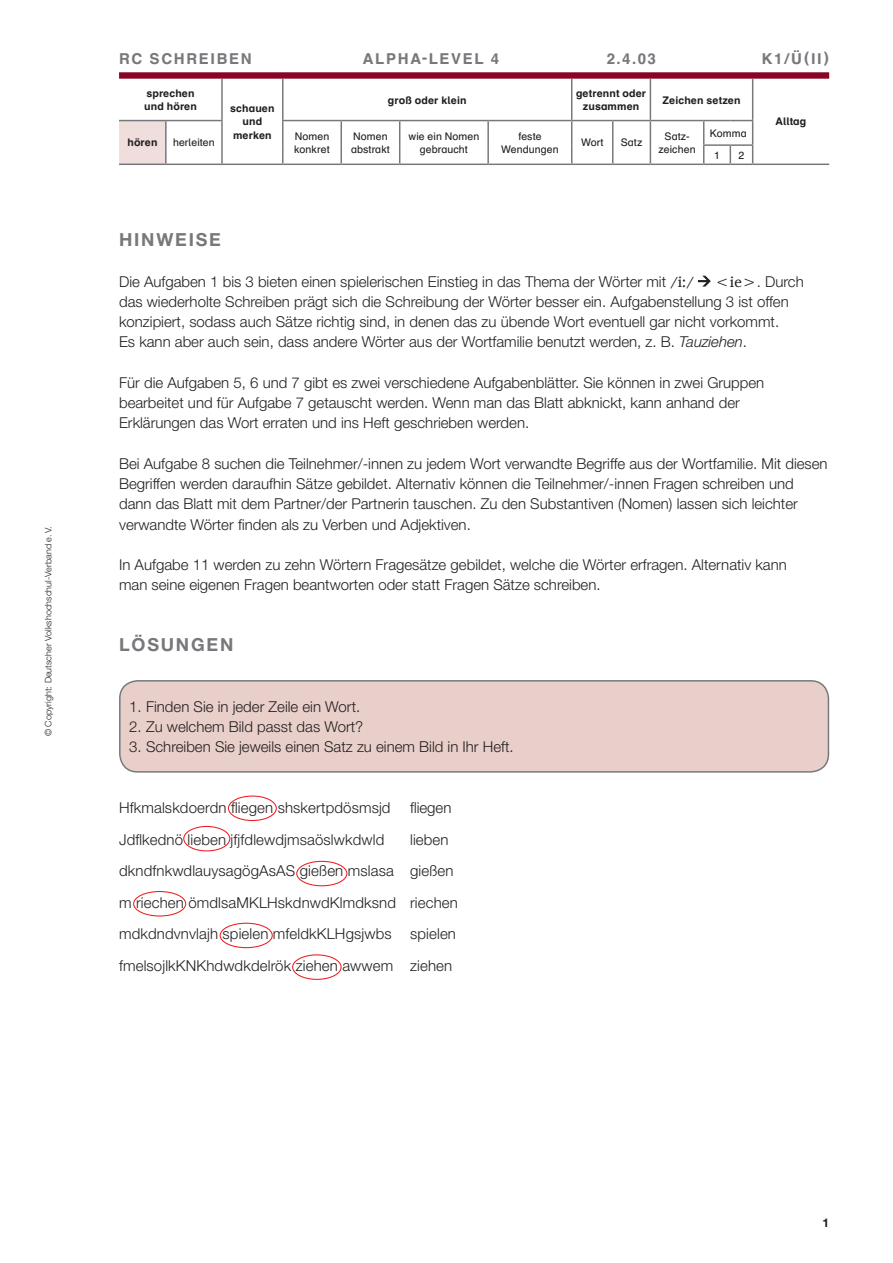
<style>
.page{position:relative;width:893px;height:1263px;background:#fff}
.page>*{position:absolute;margin:0;border:0;box-sizing:border-box;transform-origin:0 0}
.t1{font:700 18px "Helvetica Neue LT Pro";letter-spacing:.1em;color:#76787b}
.t2{font:300 15px/20.2px "Helvetica Neue LT Pro";color:#231f20}
.t3{font:700 15px "Schulbuch Nord Pro";letter-spacing:.11em;color:#76787b}
.t4{font:700 12px "Helvetica Neue LT Pro";color:#231f20}
.t5{font:10.5px/13.5px "Schulbuch Nord Pro";letter-spacing:.01em;color:#231f20}
.t6{font:700 10.5px/13.5px "Schulbuch Nord Pro";letter-spacing:.01em;color:#231f20;text-align:center}
.t7{font:300 9px "Helvetica Neue LT Pro";letter-spacing:.005em;color:#231f20}
.s1{font-family:"Charis SIL";font-weight:400}
.s2{font-style:italic}
</style>
<div class="page">
<div style="left:120px;top:681px;width:708px;height:91px;background:#e9cfc9;border-radius:18px"></div>
<div style="left:119px;top:680px;width:710px;height:93px;border:1px solid #76787b;border-radius:18px"></div>
<svg style="left:698px;top:276px;width:13px;height:11px"></svg>
<div style="left:119px;top:72px;width:710px;height:7px;background:#880425"></div>
<div style="left:119px;top:121px;width:47px;height:43px;background:#efdedb"></div>
<hr style="left:572px;top:120px;width:41px;height:1px;background:#76787b">
<hr style="left:572px;top:164px;width:41px;height:1px;background:#76787b">
<hr style="left:119px;top:120px;width:47px;height:1px;background:#76787b">
<hr style="left:119px;top:164px;width:47px;height:1px;background:#76787b">
<svg style="left:571px;top:121px;width:1px;height:43px"></svg>
<hr style="left:488px;top:164px;width:84px;height:1px;background:#76787b">
<hr style="left:650px;top:79px;width:1px;height:41px;background:#76787b">
<hr style="left:650px;top:120px;width:54px;height:1px;background:#76787b">
<hr style="left:650px;top:164px;width:54px;height:1px;background:#76787b">
<hr style="left:752px;top:79px;width:1px;height:41px;background:#76787b">
<svg style="left:703px;top:120px;width:50px;height:45px"></svg>
<hr style="left:753px;top:164px;width:76px;height:1px;background:#76787b">
<hr style="left:571px;top:79px;width:1px;height:41px;background:#76787b">
<hr style="left:488px;top:120px;width:84px;height:1px;background:#76787b">
<hr style="left:166px;top:120px;width:57px;height:1px;background:#76787b">
<hr style="left:165px;top:121px;width:2px;height:24px;background:#76787b">
<svg style="left:165px;top:145px;width:2px;height:19px"></svg>
<hr style="left:166px;top:164px;width:56px;height:1px;background:#76787b">
<hr style="left:221px;top:79px;width:2px;height:41px;background:#76787b">
<hr style="left:282px;top:79px;width:2px;height:41px;background:#76787b">
<hr style="left:221px;top:121px;width:2px;height:24px;background:#76787b">
<svg style="left:221px;top:145px;width:2px;height:19px"></svg>
<hr style="left:222px;top:164px;width:61px;height:1px;background:#76787b">
<hr style="left:282px;top:120px;width:59px;height:1px;background:#76787b">
<hr style="left:282px;top:121px;width:2px;height:24px;background:#76787b">
<svg style="left:282px;top:145px;width:2px;height:19px"></svg>
<hr style="left:283px;top:164px;width:58px;height:1px;background:#76787b">
<hr style="left:400px;top:120px;width:88px;height:1px;background:#76787b">
<hr style="left:487px;top:121px;width:2px;height:24px;background:#76787b">
<svg style="left:487px;top:145px;width:2px;height:19px"></svg>
<hr style="left:400px;top:164px;width:88px;height:1px;background:#76787b">
<hr style="left:613px;top:120px;width:37px;height:1px;background:#76787b">
<svg style="left:612px;top:121px;width:1px;height:43px"></svg>
<svg style="left:650px;top:121px;width:1px;height:43px"></svg>
<hr style="left:613px;top:164px;width:37px;height:1px;background:#76787b">
<hr style="left:341px;top:120px;width:59px;height:1px;background:#76787b">
<hr style="left:340px;top:121px;width:2px;height:24px;background:#76787b">
<svg style="left:340px;top:145px;width:2px;height:19px"></svg>
<svg style="left:399px;top:121px;width:1px;height:43px"></svg>
<hr style="left:341px;top:164px;width:59px;height:1px;background:#76787b">
<div style="left:228px;top:795px;width:49px;height:26px;border:1px solid #ee1d23;border-radius:50%"></div>
<div style="left:183px;top:826px;width:47px;height:25px;border:1px solid #ee1d23;border-radius:50%"></div>
<div style="left:296px;top:861px;width:51px;height:25px;border:1px solid #ee1d23;border-radius:50%"></div>
<div style="left:133px;top:891px;width:53px;height:25px;border:1px solid #ee1d23;border-radius:50%"></div>
<div style="left:220px;top:923px;width:53px;height:25px;border:1px solid #ee1d23;border-radius:50%"></div>
<div style="left:292px;top:954px;width:50px;height:26px;border:1px solid #ee1d23;border-radius:50%"></div>
<p class="t7" style="left:43px;top:736px;width:211px;rotate:-90deg">© Copyright: Deutscher Volkshochschul-Verband e.V.</p>
<p class="t3" style="left:119px;top:48px;width:134px">RC SCHREIBEN</p>
<p class="t3" style="left:363px;top:48px;width:138px">ALPHA-LEVEL 4</p>
<p class="t3" style="left:607px;top:48px;width:51px">2.4.03</p>
<p class="t3" style="left:762px;top:48px;width:69px">K1/Ü(II)</p>
<p class="t6" style="left:144px;top:86px;width:54px;text-align:left">sprechen und hören</p>
<p class="t6" style="left:388px;top:93px;width:80px">groß oder klein</p>
<p class="t6" style="left:576px;top:86px;width:72px">getrennt oder zusammen</p>
<p class="t6" style="left:662px;top:93px;width:80px">Zeichen setzen</p>
<p class="t6" style="left:230px;top:101px;width:46px">schauen und merken</p>
<p class="t6" style="left:775px;top:115px;width:32px">Alltag</p>
<p class="t6" style="left:127px;top:136px;width:32px">hören</p>
<p class="t5" style="left:173px;top:136px;width:43px">herleiten</p>
<p class="t5" style="left:294px;top:129px;width:37px">Nomen konkret</p>
<p class="t5" style="left:351px;top:129px;width:40px">Nomen abstrakt</p>
<p class="t5" style="left:408px;top:129px;width:72px;text-align:center">wie ein Nomen gebraucht</p>
<p class="t5" style="left:501px;top:129px;width:59px;text-align:center">feste<br>Wendungen</p>
<p class="t5" style="left:581px;top:136px;width:24px">Wort</p>
<p class="t5" style="left:621px;top:136px;width:23px">Satz</p>
<p class="t5" style="left:658px;top:129px;width:39px;text-align:center">Satz&shy;zeichen</p>
<p class="t5" style="left:714px;top:122px;width:34px;line-height:21.9px;text-indent:-4px">Komma<br>1</p>
<p class="t5" style="left:739px;top:148px;width:7px">2</p>
<p class="t1" style="left:119px;top:228px;width:103px">HINWEISE</p>
<p class="t2" style="left:119px;top:271px;width:686px;text-indent:596px"><span class="s1">&lt;ie&gt;</span>. Durch das wiederholte Schreiben prägt sich die Schreibung der Wörter besser ein. Aufgabenstellung 3 ist offen konzipiert, sodass auch Sätze richtig sind, in denen das zu übende Wort eventuell gar nicht vorkommt.<br>Es kann aber auch sein, dass andere Wörter aus der Wortfamilie benutzt werden, z. B. <span class="s2">Tauziehen</span>.</p>
<p class="t2" style="left:119px;top:372px;width:647px">Für die Aufgaben 5, 6 und 7 gibt es zwei verschiedene Aufgabenblätter. Sie können in zwei Gruppen bearbeitet und für Aufgabe 7 getauscht werden. Wenn man das Blatt abknickt, kann anhand der<br>Erklärungen das Wort erraten und ins Heft geschrieben werden.</p>
<p class="t2" style="left:119px;top:453px;width:710px">Bei Aufgabe 8 suchen die Teilnehmer/-innen zu jedem Wort verwandte Begriffe aus der Wortfamilie. Mit diesen Begriffen werden daraufhin Sätze gebildet. Alternativ können die Teilnehmer/-innen Fragen schreiben und dann das Blatt mit dem Partner/der Partnerin tauschen. Zu den Substantiven (Nomen) lassen sich leichter verwandte Wörter finden als zu Verben und Adjektiven.</p>
<p class="t2" style="left:119px;top:554px;width:669px">In Aufgabe 11 werden zu zehn Wörtern Fragesätze gebildet, welche die Wörter erfragen. Alternativ kann man seine eigenen Fragen beantworten oder statt Fragen Sätze schreiben.</p>
<p class="t2" style="left:119px;top:271px;width:576px">Die Aufgaben 1 bis 3 bieten einen spielerischen Einstieg in das Thema der Wörter mit <span class="s1">/i:/</span></p>
<p class="t1" style="left:119px;top:633px;width:116px">LÖSUNGEN</p>
<p class="t2" style="left:129px;top:696px;width:233px">1. Finden Sie in jeder Zeile ein Wort.</p>
<p class="t2" style="left:129px;top:716px;width:236px">2. Zu welchem Bild passt das Wort?</p>
<p class="t2" style="left:129px;top:737px;width:386px">3. Schreiben Sie jeweils einen Satz zu einem Bild in Ihr Heft.</p>
<p class="t2" style="left:119px;top:797px;width:273px">Hfkmalskdoerdn fliegen shskertpdösmsjd</p>
<p class="t2" style="left:410px;top:797px;width:43px">fliegen</p>
<p class="t2" style="left:119px;top:829px;width:267px">Jdflkednö lieben jfjfdlewdjmsaöslwkdwld</p>
<p class="t2" style="left:119px;top:823px;width:340px;line-height:31.5px;text-indent:291px">lieben dkndfnkwdlauysagögAsAS gießen mslasa gießen m riechen ömdlsaMKLHskdnwdKlmdksnd riechen mdkdndvnvlajh spielen mfeldkKLHgsjwbs spielen fmelsojlkKNKhdwdkdelrök ziehen awwem ziehen</p>
<p class="t4" style="left:822px;top:1215px;width:8px">1</p>
</div>
